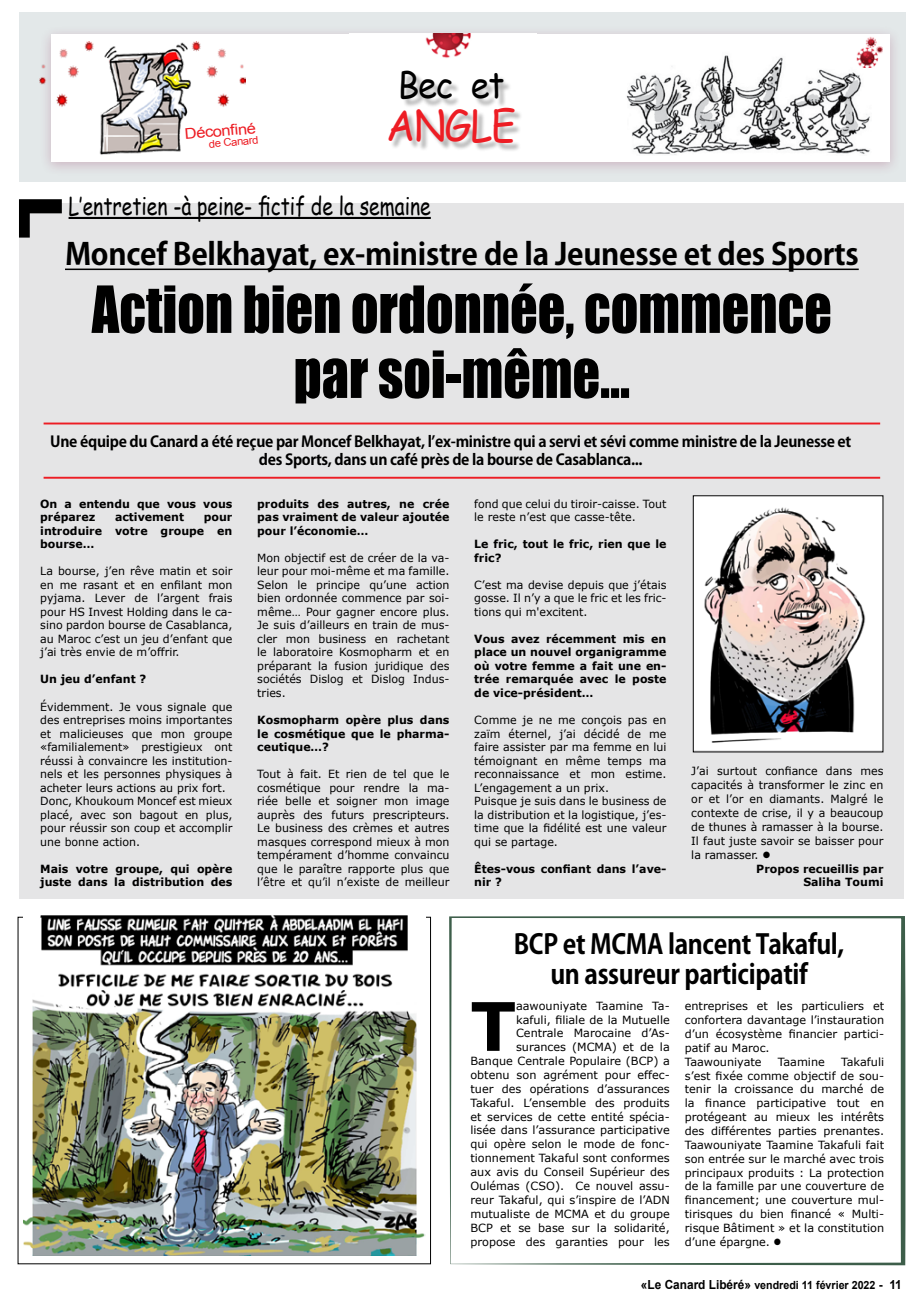
<style>
.page{position:relative;width:922px;height:1312px;background:#fff}
.page>*{position:absolute;margin:0;border:0;box-sizing:border-box;transform-origin:0 0}
.t1{font:700 112.5px "Arial";color:#000;scale:.76 1}
.t2{font:700 67px "Verdana";color:#000}
.t3{font:60px/65px "Impact";color:#000;text-align:center;scale:.9 1}
.t4{font:42.5px "Comic Sans MS";letter-spacing:-.03em;color:#ed1d24;scale:.93 1}
.t5{font:36.5px "Comic Sans MS";color:#000;scale:.93 1}
.t6{font:700 30px "Koz Go Pr 6 N";letter-spacing:-.01em;color:#000}
.t7{font:700 27px/30px "Koz Go Pr 6 N";letter-spacing:-.015em;color:#000;text-align:center;scale:.92 1}
.t8{font:24.62px "Comic Sans MS";color:#000;scale:.79 1}
.t9{font:700 15px/17.5px "Koz Go Pr 6 N";letter-spacing:-.02em;color:#000;text-align:center}
.t10{font:14.88px "Arial";color:#ed1d24;scale:1.12 1}
.t11{font:11.25px/13.5px "Verdana";color:#000;text-align:justify}
.t12{font:700 11.25px/13.5px "Verdana";color:#000}
.t13{font:700 11.25px "Arial";color:#000;scale:.95 1}
.t14{font:10.5px "Arial";color:#ed1d24;scale:1.07 1}
.s1{font-size:12.5px}
</style>
<div class="page">
<div style="left:19px;top:12px;width:886px;height:170px;background:#e3e8e9"></div>
<div style="left:39px;top:25px;width:862px;height:152px;background:#861747;opacity:.24"></div>
<div style="left:51px;top:34px;width:838px;height:127px;background:#fff"></div>
<img style="left:425px;top:34px;width:46px;height:24px">
<img style="left:626px;top:55px;width:244px;height:100px">
<img style="left:856px;top:37px;width:26px;height:31px">
<img style="left:40px;top:42px;width:205px;height:113px">
<div style="left:390px;top:72px;width:133px;height:80px;background:#000;opacity:.3"></div>
<div style="left:19px;top:203px;width:885px;height:695px;background:#e5e5e6"></div>
<hr style="left:65px;top:268px;width:793px;height:2px;background:#000">
<hr style="left:69px;top:217px;width:361px;height:2px;background:#000">
<img style="left:694px;top:497px;width:187px;height:252px">
<hr style="left:44px;top:476px;width:835px;height:2px;background:#ed1d24">
<hr style="left:44px;top:422px;width:835px;height:2px;background:#ed1d24">
<svg style="left:449px;top:916px;width:456px;height:348px"></svg>
<img style="left:23px;top:915px;width:402px;height:340px">
<h3 class="t10" style="left:184px;top:124px;width:65px;rotate:-5deg">Déconfiné</h3>
<p class="t14" style="left:208px;top:137px;width:48px;rotate:-5deg">de Canard</p>
<h3 class="t5" style="left:398px;top:58px;width:116px">Bec et</h3>
<h3 class="t4" style="left:386px;top:94px;width:141px">ANGLE</h3>
<h3 class="t8" style="left:69px;top:187px;width:460px">L’entretien -à peine- fictif de la semaine</h3>
<h1 class="t1" style="left:15px;top:144px;width:67px">⌐</h1>
<h3 class="t6" style="left:65px;top:237px;width:795px">Moncef Belkhayat, ex-ministre de la Jeunesse et des Sports</h3>
<h3 class="t3" style="left:92px;top:275px;width:823px">Action bien ordonnée, commence par soi-même…</h3>
<h3 class="t9" style="left:50px;top:433px;width:802px">Une équipe du Canard a été reçue par Moncef Belkhayat, l’ex-ministre qui a servi et sévi comme ministre de la Jeunesse et des Sports, dans un café près de la bourse de Casablanca...</h3>
<p class="t12" style="left:40px;top:496px;width:194px">On a entendu que vous vous préparez</p>
<p class="t12" style="left:115px;top:510px;width:70px">activement</p>
<p class="t12" style="left:40px;top:510px;width:194px;text-align:justify;text-indent:163px">pour introduire votre groupe en bourse…</p>
<p class="t11" style="left:40px;top:564px;width:194px">La bourse, j’en rêve matin et soir en me rasant et en enfilant mon pyjama. Lever de l’argent frais pour HS Invest Holding dans le ca&shy;sino pardon bourse de Casablanca, au Maroc c’est un jeu d’enfant que j’ai très envie de m’offrir.</p>
<p class="t12" style="left:40px;top:672px;width:107px">Un jeu d’enfant ?</p>
<p class="t11" style="left:40px;top:699px;width:194px;text-align:left">Évidemment. Je vous signale que des entreprises moins importantes et malicieuses que mon groupe «familialement» prestigieux ont réussi à convaincre les institution&shy;nels et les personnes physiques à acheter leurs actions au prix fort.<br>Donc, Khoukoum Moncef est mieux placé, avec son bagout en plus, pour réussir son coup et accomplir une bonne action.</p>
<p class="t12" style="left:40px;top:862px;width:194px">Mais votre groupe, qui opère juste dans la distribution des</p>
<p class="t12" style="left:257px;top:496px;width:194px;text-align:justify">produits des autres, ne crée pas vraiment de valeur ajoutée pour l’économie…</p>
<p class="t11" style="left:257px;top:551px;width:194px">Mon objectif est de créer de la va&shy;leur pour moi-même et ma famille.<br>Selon le principe qu’une action bien ordonnée commence par soi&shy;même… Pour gagner encore plus.<br>Je suis d’ailleurs en train de mus&shy;cler mon business en rachetant le laboratoire Kosmopharm et en préparant la fusion juridique des sociétés Dislog et Dislog Indus&shy;tries.</p>
<p class="t12" style="left:257px;top:713px;width:194px;text-align:justify">Kosmopharm opère plus dans le cosmétique que le pharma&shy;ceutique…?</p>
<p class="t11" style="left:257px;top:767px;width:194px">Tout à fait. Et rien de tel que le cosmétique pour rendre la ma&shy;riée belle et soigner mon image auprès des futurs prescripteurs.<br>Le business des crèmes et autres masques correspond mieux à mon tempérament d’homme convaincu que le paraître rapporte plus que l’être et qu’il n’existe de meilleur</p>
<p class="t11" style="left:474px;top:497px;width:194px">fond que celui du tiroir-caisse. Tout le reste n’est que casse-tête.</p>
<p class="t12" style="left:474px;top:537px;width:194px">Le fric, tout le fric, rien que le fric?</p>
<p class="t11" style="left:474px;top:578px;width:194px">C’est ma devise depuis que j’étais gosse. Il n’y a que le fric et les fric&shy;tions qui m'excitent.</p>
<p class="t12" style="left:474px;top:632px;width:194px;text-align:justify">Vous avez récemment mis en place un nouvel organigramme où votre femme a fait une en&shy;trée remarquée avec le poste de vice-président…</p>
<p class="t11" style="left:474px;top:713px;width:194px;text-align:left">Comme je ne me conçois pas en zaïm éternel, j’ai décidé de me faire assister par ma femme en lui témoignant en même temps ma reconnaissance et mon estime.<br>L’engagement a un prix.<br>Puisque je suis dans le business de la distribution et la logistique, j’es&shy;time que la fidélité est une valeur qui se partage.</p>
<p class="t12" style="left:474px;top:862px;width:194px">Êtes-vous confiant dans l’ave&shy;nir ?</p>
<p class="t11" style="left:691px;top:764px;width:194px">J’ai surtout confiance dans mes</p>
<p class="t11" style="left:691px;top:778px;width:194px">capacités à transformer le zinc en</p>
<p class="t11" style="left:691px;top:792px;width:194px">or et l’or en diamants. Malgré le</p>
<p class="t11" style="left:691px;top:806px;width:194px">contexte de crise, il y a beaucoup</p>
<p class="t11" style="left:691px;top:819px;width:194px">de thunes à ramasser à la bourse.</p>
<p class="t11" style="left:691px;top:833px;width:194px">Il faut juste savoir se baisser pour</p>
<p class="t11" style="left:691px;top:847px;width:81px">la ramasser. ●</p>
<p class="t12" style="left:756px;top:861px;width:129px">Propos recueillis par</p>
<p class="t12" style="left:803px;top:875px;width:82px">Saliha Toumi</p>
<h3 class="t7" style="left:513px;top:929px;width:360px">BCP et MCMA lancent Takaful, un assureur participatif</h3>
<p class="t11" style="left:470px;top:999px;width:201px;line-height:13.9px;text-align:right">aawouniyate Taamine Ta-<br>kafuli, filiale de la Mutuelle<br>Centrale Marocaine d’As&shy;surances (MCMA) et de la<br>Banque Centrale Populaire (BCP) a obtenu son agrément pour effec&shy;tuer des opérations d’assurances<br>Takaful. L’ensemble des produits et services de cette entité spécia&shy;lisée dans l’assurance participative qui opère selon le mode de fonc&shy;tionnement Takaful sont conformes aux avis du Conseil Supérieur des<br>Oulémas (CSO). Ce nouvel assu&shy;reur Takaful, qui s’inspire de l’ADN mutualiste de MCMA et du groupe<br>BCP et se base sur la solidarité, propose des garanties pour les</p>
<p class="t11" style="left:684px;top:999px;width:201px;line-height:13.9px;text-align:left">entreprises et les particuliers et confortera davantage l’instauration d’un écosystème financier partici&shy;patif au Maroc.<br>Taawouniyate</p>
<h2 class="t2" style="left:470px;top:982px;width:47px">T</h2>
<p class="t11" style="left:684px;top:1054px;width:201px;line-height:13.9px;text-indent:156px">Takafuli s’est fixée comme objectif de sou&shy;tenir la croissance du marché de la finance participative tout en protégeant au mieux les intérêts des différentes parties prenantes.<br>Taawouniyate Taamine Takafuli fait son entrée sur le marché avec trois principaux produits : La protection de la famille par une couverture de financement; une couverture mul&shy;tirisques du bien financé « Multi&shy;risque Bâtiment » et la constitution d’une épargne. ●</p>
<p class="t11" style="left:777px;top:1054px;width:48px">Taamine</p>
<p class="t13" style="left:640px;top:1277px;width:276px"><span class="s1">«Le Canard Libéré»</span> vendredi 11 février 2022 <span class="s1">- 11</span></p>
</div>
